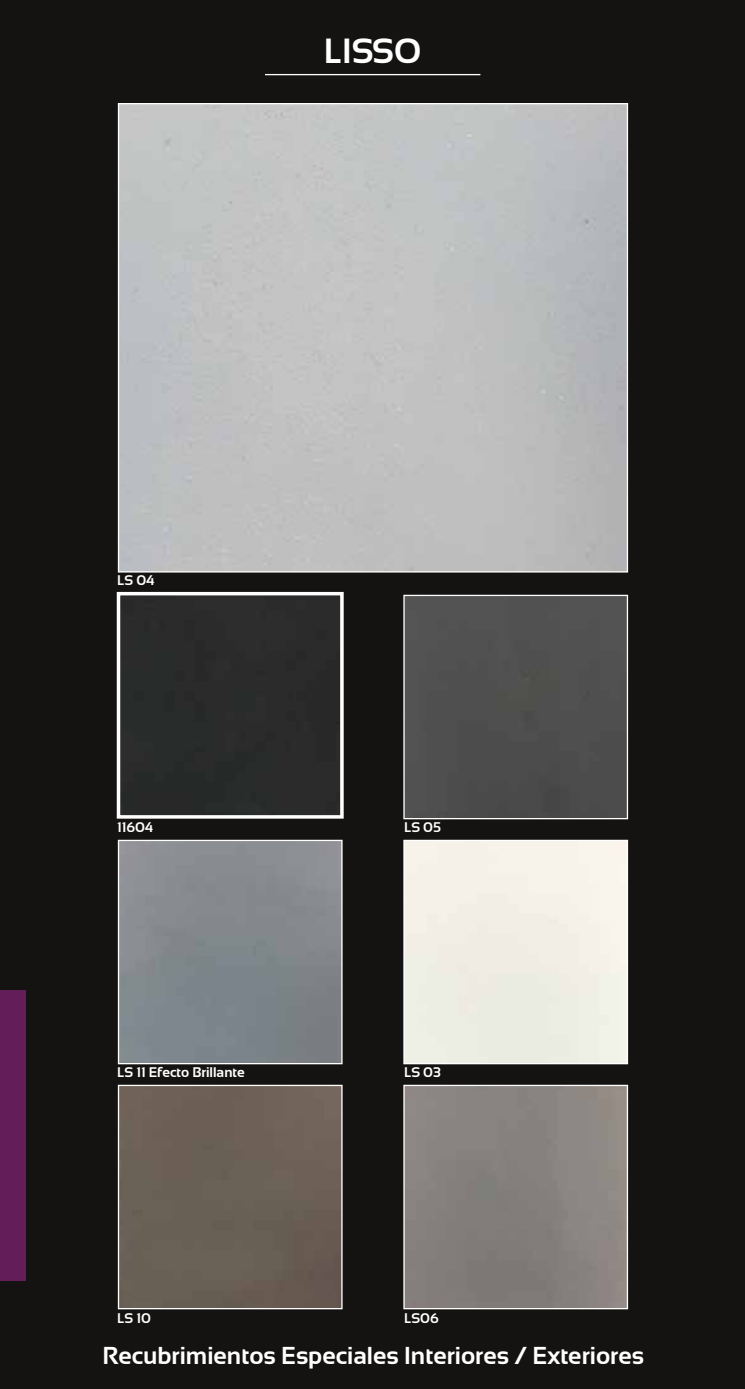
<style>
.page{position:relative;width:745px;height:1389px;background:#fff}
.page>*{position:absolute;margin:0;border:0;box-sizing:border-box;transform-origin:0 0}
.t1{font:700 35px "Sansation";color:#fff}
.t2{font:700 24.5px "Sansation";color:#fff}
.t3{font:700 14px "Sansation";color:#fff}
</style>
<div class="page">
<div style="left:0;top:0;width:744px;height:1389px;background:#151311"></div>
<hr style="left:265px;top:74px;width:215px;height:1px;background:#fff">
<div style="left:0;top:990px;width:25px;height:290px;background:#631e5a"></div>
<img style="left:120px;top:105px;width:506px;height:466px">
<div style="left:122px;top:597px;width:216px;height:217px;background:#2b2b2b"></div>
<div style="left:117px;top:592px;width:226px;height:227px;border:4px solid #fff"></div>
<img style="left:120px;top:842px;width:220px;height:220px">
<div style="left:118px;top:840px;width:224px;height:224px;border:1px solid #fff"></div>
<div style="left:120px;top:1087px;width:220px;height:220px;background:#6a6055"></div>
<div style="left:118px;top:1085px;width:224px;height:224px;border:1px solid #fff"></div>
<div style="left:405px;top:597px;width:221px;height:220px;background:#4f4f4f"></div>
<div style="left:403px;top:595px;width:225px;height:224px;border:1px solid #fff"></div>
<div style="left:405px;top:842px;width:221px;height:220px;background:#f2f0e5"></div>
<div style="left:403px;top:840px;width:225px;height:224px;border:1px solid #fff"></div>
<img style="left:405px;top:1087px;width:221px;height:220px">
<div style="left:403px;top:1085px;width:225px;height:224px;border:1px solid #fff"></div>
<h1 class="t1" style="left:323px;top:38px;width:99px">LISSO</h1>
<p class="t3" style="left:117px;top:575px;width:39px">LS 04</p>
<p class="t3" style="left:117px;top:822px;width:38px">11604</p>
<p class="t3" style="left:404px;top:822px;width:39px">LS 05</p>
<p class="t3" style="left:117px;top:1067px;width:129px">LS 11 Efecto Brillante</p>
<p class="t3" style="left:404px;top:1067px;width:38px">LS 03</p>
<p class="t3" style="left:117px;top:1313px;width:35px">LS 10</p>
<p class="t3" style="left:404px;top:1313px;width:36px">LS06</p>
<p class="t2" style="left:102px;top:1346px;width:543px">Recubrimientos Especiales Interiores / Exteriores</p>
</div>
